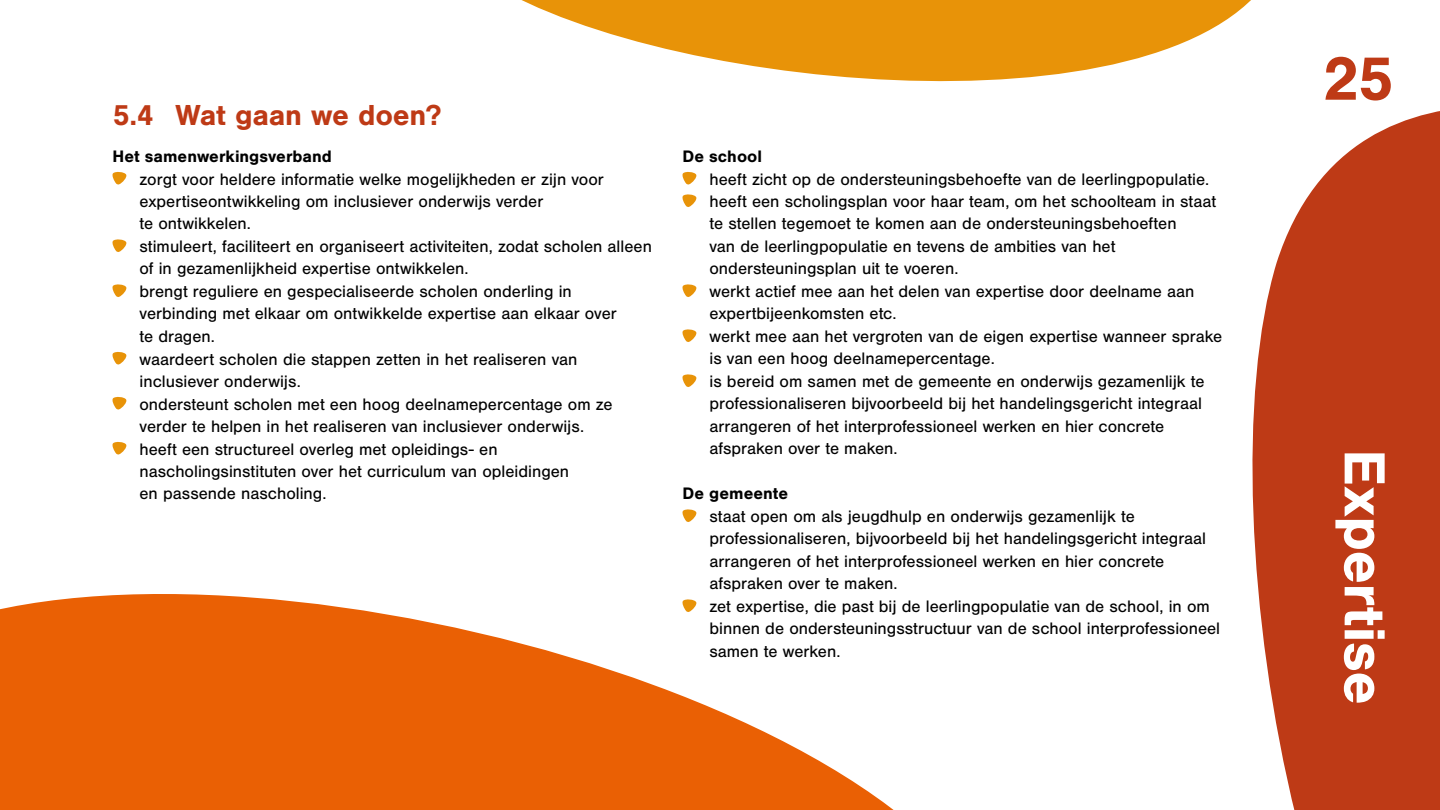
<style>
.page{position:relative;width:1440px;height:810px;background:#fff}
.page>*{position:absolute;margin:0;border:0;box-sizing:border-box;transform-origin:0 0}
.t1{font:700 63.75px "Nimbus San";color:#be3a16}
.t2{font:700 60px "Nimbus San";letter-spacing:-.01em;color:#fff}
.t3{font:700 30px "Nimbus San";letter-spacing:-.01em;color:#be3a16}
.t4{font:17.25px/22.5px "Nimbus San";color:#000}
.t5{font:700 17.25px "Nimbus San";color:#000}
</style>
<div class="page">
<svg style="left:112px;top:171px;width:15px;height:14px"></svg>
<svg style="left:112px;top:239px;width:15px;height:13px"></svg>
<svg style="left:112px;top:284px;width:15px;height:13px"></svg>
<svg style="left:112px;top:351px;width:15px;height:14px"></svg>
<svg style="left:112px;top:396px;width:15px;height:14px"></svg>
<svg style="left:112px;top:441px;width:15px;height:14px"></svg>
<svg style="left:682px;top:171px;width:15px;height:14px"></svg>
<svg style="left:682px;top:194px;width:15px;height:13px"></svg>
<svg style="left:682px;top:284px;width:15px;height:13px"></svg>
<svg style="left:682px;top:329px;width:15px;height:13px"></svg>
<svg style="left:682px;top:374px;width:15px;height:13px"></svg>
<svg style="left:521px;top:0;width:730px;height:82px;fill:#e89308"></svg>
<svg style="left:0;top:509px;width:894px;height:301px;fill:#ea6004"></svg>
<svg style="left:1252px;top:111px;width:188px;height:699px;background:#c75637"></svg>
<h3 class="t3" style="left:112px;top:98px;width:331px">5.4 Wat gaan we doen?</h3>
<p class="t5" style="left:112px;top:147px;width:221px">Het samenwerkingsverband</p>
<p class="t4" style="left:140px;top:168px;width:514px">zorgt voor heldere informatie welke mogelijkheden er zijn voor expertiseontwikkeling om inclusiever onderwijs verder<br>te ontwikkelen.<br>stimuleert, faciliteert en organiseert activiteiten, zodat scholen alleen of in gezamenlijkheid expertise ontwikkelen.<br>brengt reguliere en gespecialiseerde scholen onderling in verbinding met elkaar om ontwikkelde expertise aan elkaar over<br>te dragen.<br>waardeert scholen die stappen zetten in het realiseren van inclusiever onderwijs.<br>ondersteunt scholen met een hoog deelnamepercentage om ze verder te helpen in het realiseren van inclusiever onderwijs.<br>heeft een structureel overleg met opleidings- en nascholingsinstituten over het curriculum van opleidingen<br>en passende nascholing.</p>
<p class="t5" style="left:683px;top:147px;width:81px">De school</p>
<p class="t4" style="left:710px;top:168px;width:514px">heeft zicht op de ondersteuningsbehoefte van de leerlingpopulatie. heeft een scholingsplan voor haar team, om het schoolteam in staat te stellen tegemoet te komen aan de ondersteuningsbehoeften<br>van de leerlingpopulatie en tevens de ambities van het ondersteuningsplan uit te voeren.<br>werkt actief mee aan het delen van expertise door deelname aan expertbijeenkomsten etc.<br>werkt mee aan het vergroten van de eigen expertise wanneer sprake is van een hoog deelnamepercentage.<br>is bereid om samen met de gemeente en onderwijs gezamenlijk te professionaliseren bijvoorbeeld bij het handelingsgericht integraal arrangeren of het interprofessioneel werken en hier concrete afspraken over te maken.</p>
<p class="t5" style="left:683px;top:484px;width:107px">De gemeente</p>
<p class="t4" style="left:710px;top:505px;width:512px">staat open om als jeugdhulp en onderwijs gezamenlijk te professionaliseren, bijvoorbeeld bij het handelingsgericht integraal arrangeren of het interprofessioneel werken en hier concrete afspraken over te maken.<br>zet expertise, die past bij de leerlingpopulatie van de school, in om binnen de ondersteuningsstructuur van de school interprofessioneel samen te werken.</p>
<h1 class="t1" style="left:1323px;top:43px;width:71px">25</h1>
<h2 class="t2" style="left:1398px;top:449px;width:257px;rotate:90deg">Expertise</h2>
</div>
